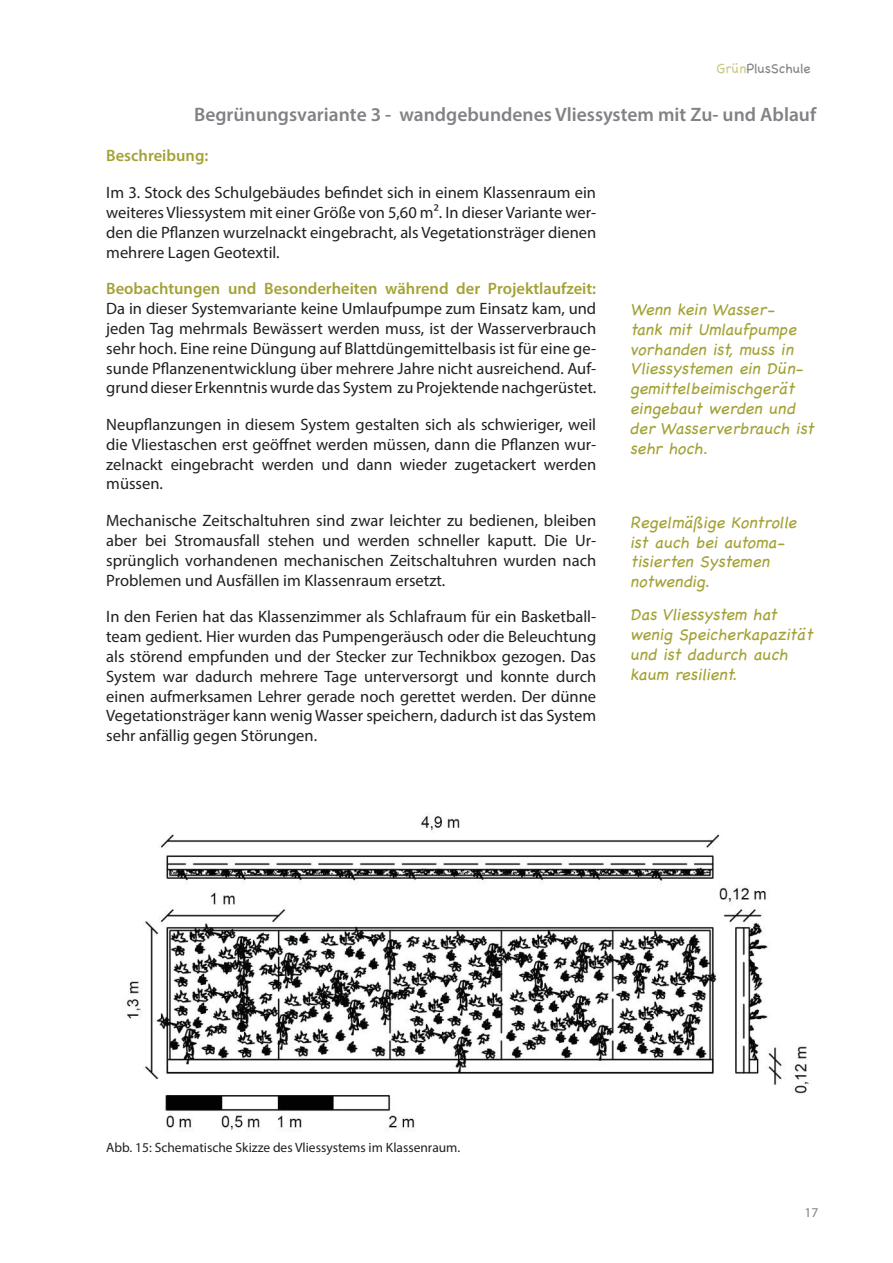
<style>
.page{position:relative;width:893px;height:1263px;background:#fff}
.page>*{position:absolute;margin:0;border:0;box-sizing:border-box;transform-origin:0 0}
.t1{font:600 19.5px "Myriad Pro";color:#808285}
.t2{font:16.5px/19.8px "Myriad Pro";color:#231f20;text-align:justify}
.t3{font:italic 16.5px/19.8px "Chalkboard";color:#a3a236}
.t4{font:600 16.5px "Myriad Pro";color:#a3a236}
.t5{font:13.5px "Myriad Pro";color:#231f20}
.t6{font:13.5px "Chalkboard";color:#808285}
.t7{font:13.5px "Myriad Pro";color:#808285}
.s1{color:#cac887}
</style>
<div class="page">
<img style="left:126px;top:816px;width:683px;height:315px">
<p class="t6" style="left:716px;top:60px;width:96px"><span class="s1">Grün</span>PlusSchule</p>
<p class="t1" style="left:194px;top:107px;width:624px">Begrünungsvariante 3 - wandgebundenes Vliessystem mit Zu- und Ablauf</p>
<p class="t4" style="left:106px;top:150px;width:104px">Beschreibung:</p>
<p class="t2" style="left:106px;top:184px;width:491px">Im 3. Stock des Schulgebäudes befindet sich in einem Klassenraum ein weiteres Vliessystem mit einer Größe von 5,60 m². In dieser Variante wer&shy;den die Pflanzen wurzelnackt eingebracht, als Vegetationsträger dienen mehrere Lagen Geotextil.</p>
<p class="t4" style="left:106px;top:283px;width:491px">Beobachtungen und Besonderheiten während der Projektlaufzeit:</p>
<p class="t2" style="left:106px;top:300px;width:491px">Da in dieser Systemvariante keine Umlaufpumpe zum Einsatz kam, und jeden Tag mehrmals Bewässert werden muss, ist der Wasserverbrauch sehr hoch. Eine reine Düngung auf Blattdüngemittelbasis ist für eine ge&shy;sunde Pflanzenentwicklung über mehrere Jahre nicht ausreichend. Auf&shy;grund dieser Erkenntnis wurde das System zu Projektende nachgerüstet.</p>
<p class="t2" style="left:106px;top:416px;width:491px">Neupflanzungen in diesem System gestalten sich als schwieriger, weil die Vliestaschen erst geöffnet werden müssen, dann die Pflanzen wur&shy;zelnackt eingebracht werden und dann wieder zugetackert werden müssen.</p>
<p class="t2" style="left:106px;top:512px;width:491px">Mechanische Zeitschaltuhren sind zwar leichter zu bedienen, bleiben aber bei Stromausfall stehen und werden schneller kaputt. Die Ur&shy;sprünglich vorhandenen mechanischen Zeitschaltuhren wurden nach Problemen und Ausfällen im Klassenraum ersetzt.</p>
<p class="t2" style="left:106px;top:608px;width:491px">In den Ferien hat das Klassenzimmer als Schlafraum für ein Basketball&shy;team gedient. Hier wurden das Pumpengeräusch oder die Beleuchtung als störend empfunden und der Stecker zur Technikbox gezogen. Das System war dadurch mehrere Tage unterversorgt und konnte durch einen aufmerksamen Lehrer gerade noch gerettet werden. Der dünne Vegetationsträger kann wenig Wasser speichern, dadurch ist das System sehr anfällig gegen Störungen.</p>
<p class="t3" style="left:630px;top:299px;width:188px">Wenn kein Wasser&shy;tank mit Umlaufpumpe vorhanden ist, muss in<br>Vliessystemen ein Dün&shy;gemittelbeimischgerät eingebaut werden und der Wasserverbrauch ist sehr hoch.</p>
<p class="t3" style="left:630px;top:512px;width:171px">Regelmäßige Kontrolle ist auch bei automa&shy;tisierten Systemen notwendig.</p>
<p class="t3" style="left:630px;top:605px;width:188px">Das Vliessystem hat wenig Speicherkapazität und ist dadurch auch kaum resilient.</p>
<p class="t5" style="left:106px;top:1143px;width:355px">Abb. 15: Schematische Skizze des Vliessystems im Klassenraum.</p>
<p class="t7" style="left:804px;top:1208px;width:15px">17</p>
</div>
